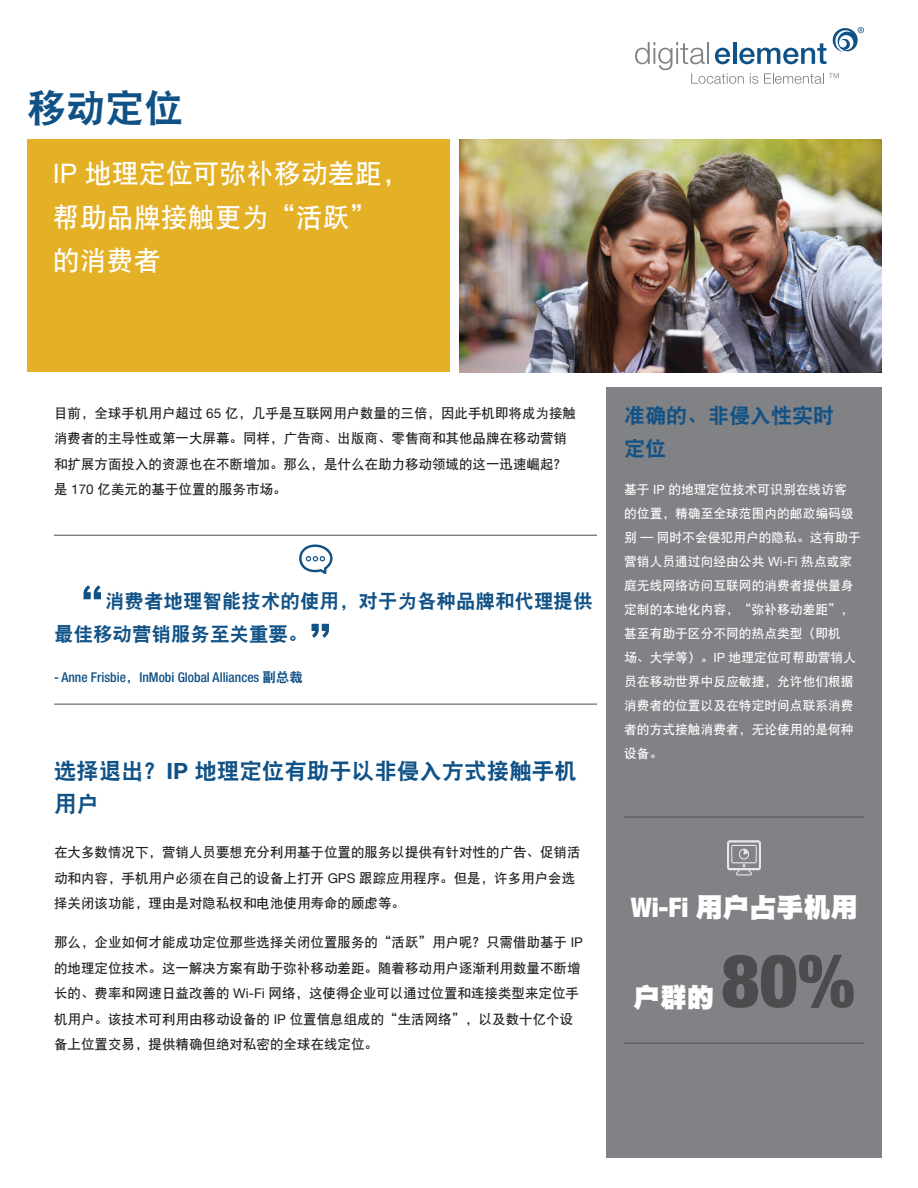
<style>
.page{position:relative;width:918px;height:1188px;background:#fff}
.page>*{position:absolute;margin:0;border:0;box-sizing:border-box;transform-origin:0 0}
.Stat_Copy{font:900 condensed 73.5px "Helvetica Neue";color:#4b4c4d}
.quote__final{font:51px "DFP Hei W9";color:#105186}
.Title__final{font:39px "DFP Hei W9";color:#105186}
.Pink_Box_H1__final{font:27px/43.5px "DFP Hei W7";color:#fff}
.Stat_Copy-2{font:27px "DFP Hei W12";color:#fff}
.Heading__final{font:22.5px/33px "DFP Hei W9";color:#105186}
.Grey_Side_H1__final{font:21px/33px "DFP Hei W9";color:#105186}
.quote__final-2{font:19.5px/33px "DFP Hei W9";color:#105186}
.Paragraph__final{font:13.5px/25.5px "DFP Hei W7";color:#231f20}
.quote_by__final{font:500 condensed 13.5px "Helvetica Neue";color:#105186}
.Grey_Side_Paragraph{font:12.75px/24px "DFP Hei W7";color:#fff}
.s1{font-family:"Helvetica Neue"}
.s2{font-family:"DFP Hei W9";font-weight:400;font-stretch:normal}
.s3{font-family:"Helvetica Neue";font-weight:700}
.s4{font-family:"Helvetica Neue";font-weight:900;font-stretch:condensed}
</style>
<div class="page">
<img style="left:459px;top:140px;width:423px;height:232px">
<div style="left:606px;top:388px;width:276px;height:770px;background:#808285"></div>
<div style="left:27px;top:140px;width:423px;height:232px;background:#e4b126"></div>
<svg style="left:727px;top:840px;width:34px;height:35px"></svg>
<svg style="left:635px;top:27px;width:229px;height:57px"></svg>
<svg style="left:299px;top:544px;width:34px;height:30px"></svg>
<hr style="left:54px;top:535px;width:543px;height:1px;background:#4b4c4d">
<hr style="left:54px;top:704px;width:543px;height:1px;background:#4b4c4d">
<hr style="left:624px;top:817px;width:240px;height:1px;background:#4b4c4d">
<hr style="left:624px;top:1043px;width:240px;height:1px;background:#4b4c4d">
<p class="Title__final" style="left:27px;top:87px;width:157px">移动定位</p>
<p class="Pink_Box_H1__final" style="left:53px;top:152px;width:357px"><span class="s1">IP</span> 地理定位可弥补移动差距，帮助品牌接触更为“活跃”的消费者</p>
<p class="Paragraph__final" style="left:54px;top:400px;width:524px">目前，全球手机用户超过 <span class="s1">65</span> 亿，几乎是互联网用户数量的三倍，因此手机即将成为接触消费者的主导性或第一大屏幕。同样，广告商、出版商、零售商和其他品牌在移动营销和扩展方面投入的资源也在不断增加。那么，是什么在助力移动领域的这一迅速崛起？是 <span class="s1">170</span> 亿美元的基于位置的服务市场。</p>
<p class="quote__final" style="left:54px;top:583px;width:52px">“</p>
<p class="quote__final-2" style="left:54px;top:584px;width:540px;text-indent:51px">消费者地理智能技术的使用，对于为各种品牌和代理提供最佳移动营销服务至关重要。</p>
<p class="quote_by__final" style="left:54px;top:669px;width:251px">- Anne Frisbie<span class="s2">，</span>InMobi Global Alliances <span class="s2">副总裁</span></p>
<p class="quote__final" style="left:308px;top:621px;width:52px">”</p>
<p class="Heading__final" style="left:54px;top:754px;width:524px">选择退出？<span class="s3">IP</span> 地理定位有助于以非侵入方式接触手机用户</p>
<p class="Paragraph__final" style="left:54px;top:840px;width:528px">在大多数情况下，营销人员要想充分利用基于位置的服务以提供有针对性的广告、促销活动和内容，手机用户必须在自己的设备上打开 <span class="s1">GPS</span> 跟踪应用程序。但是，许多用户会选择关闭该功能，理由是对隐私权和电池使用寿命的顾虑等。</p>
<p class="Paragraph__final" style="left:54px;top:930px;width:530px">那么，企业如何才能成功定位那些选择关闭位置服务的“活跃”用户呢？只需借助基于 <span class="s1">IP</span>的地理定位技术。这一解决方案有助于弥补移动差距。随着移动用户逐渐利用数量不断增长的、费率和网速日益改善的 <span class="s1">Wi-Fi</span> 网络，这使得企业可以通过位置和连接类型来定位手机用户。该技术可利用由移动设备的 <span class="s1">IP</span> 位置信息组成的“生活网络”，以及数十亿个设备上位置交易，提供精确但绝对私密的全球在线定位。</p>
<p class="Grey_Side_H1__final" style="left:624px;top:399px;width:212px">准确的、非侵入性实时定位</p>
<p class="Grey_Side_Paragraph" style="left:624px;top:477px;width:238px">基于 <span class="s1">IP</span> 的地理定位技术可识别在线访客的位置，精确至全球范围内的邮政编码级别 — 同时不会侵犯用户的隐私。这有助于营销人员通过向经由公共 <span class="s1">Wi-Fi</span> 热点或家庭无线网络访问互联网的消费者提供量身定制的本地化内容，“弥补移动差距”，甚至有助于区分不同的热点类型（即机<br>场、大学等）。<span class="s1">IP</span> 地理定位可帮助营销人员在移动世界中反应敏捷，允许他们根据消费者的位置以及在特定时间点联系消费者的方式接触消费者，无论使用的是何种设备。</p>
<p class="Stat_Copy-2" style="left:631px;top:893px;width:228px"><span class="s4">Wi-Fi</span> 用户占手机用</p>
<p class="Stat_Copy-2" style="left:633px;top:983px;width:82px">户群的</p>
<p class="Stat_Copy" style="left:721px;top:935px;width:135px">80%</p>
</div>
